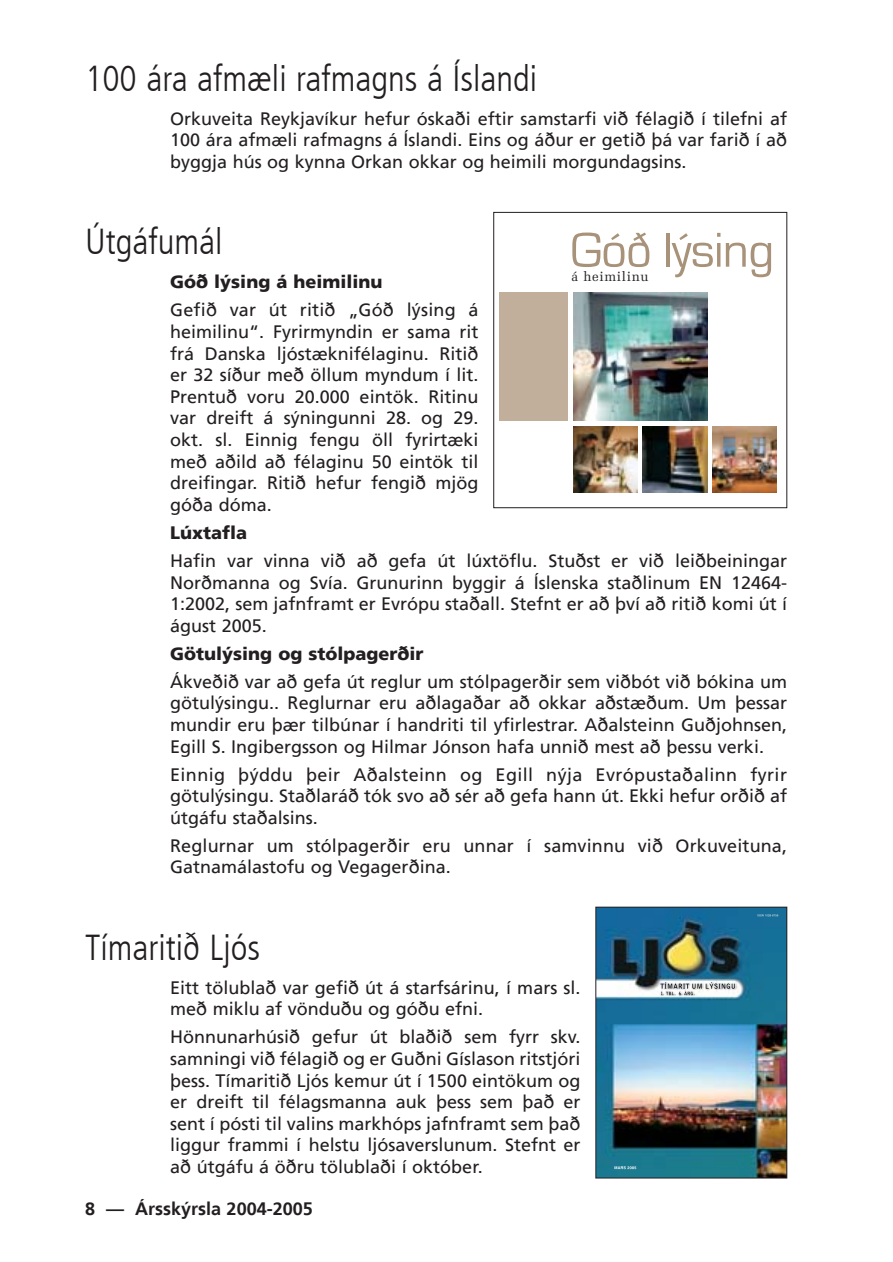
<style>
.page{position:relative;width:893px;height:1262px;background:#fff}
.page>*{position:absolute;margin:0;border:0;box-sizing:border-box;transform-origin:0 0}
.t1{font:50.7px "Eurostile";letter-spacing:-.015em;color:#a8927a}
.t2{font:36px "Frutiger LT47 Light Cn";color:#231f20}
.t3{font:18px/21.6px "Frutiger LT55 Roman";color:#231f20;text-align:justify}
.t4{font:700 18px "Frutiger LT55 Roman";color:#231f20}
.t5{font:700 18px "Frutiger LT65";color:#231f20}
.t6{font:13.5px "Zapf Elliptical 711 BT";letter-spacing:.05em;color:#231f20}
</style>
<div class="page">
<img style="left:712px;top:426px;width:64px;height:67px">
<img style="left:573px;top:426px;width:64px;height:67px">
<img style="left:573px;top:292px;width:134px;height:128px">
<img style="left:642px;top:426px;width:65px;height:67px">
<div style="left:499px;top:292px;width:69px;height:128px;background:#c1af9b"></div>
<div style="left:493px;top:212px;width:294px;height:296px;border:1px solid #231f20"></div>
<img style="left:597px;top:909px;width:188px;height:267px">
<svg style="left:757px;top:914px;width:14px;height:2px"></svg>
<img style="left:660px;top:982px;width:74px;height:6px">
<img style="left:660px;top:990px;width:34px;height:5px">
<img style="left:614px;top:1166px;width:22px;height:3px">
<svg style="left:787px;top:1034px;width:1px;height:16px"></svg>
<div style="left:595px;top:907px;width:192px;height:271px;border:1px solid #231f20"></div>
<h2 class="t2" style="left:85px;top:58px;width:453px">100 ára afmæli rafmagns á Íslandi</h2>
<p class="t3" style="left:170px;top:108px;width:618px">Orkuveita Reykjavíkur hefur óskaði eftir samstarfi við félagið í tilefni af 100 ára afmæli rafmagns á Íslandi. Eins og áður er getið þá var farið í að byggja hús og kynna Orkan okkar og heimili morgundagsins.</p>
<h2 class="t2" style="left:85px;top:222px;width:139px">Útgáfumál</h2>
<p class="t4" style="left:170px;top:271px;width:214px">Góð lýsing á heimilinu</p>
<p class="t3" style="left:170px;top:299px;width:310px">Gefið var út ritið „Góð lýsing á heimilinu“. Fyrirmyndin er sama rit frá Danska ljóstæknifélaginu. Ritið er 32 síður með öllum myndum í lit.<br>Prentuð voru 20.000 eintök. Ritinu var dreift á sýningunni 28. og 29. okt. sl. Einnig fengu öll fyrirtæki með aðild að félaginu 50 eintök til dreifingar. Ritið hefur fengið mjög góða dóma.</p>
<p class="t4" style="left:170px;top:522px;width:78px">Lúxtafla</p>
<p class="t3" style="left:170px;top:550px;width:618px">Hafin var vinna við að gefa út lúxtöflu. Stuðst er við leiðbeiningar Norðmanna og Svía. Grunurinn byggir á Íslenska staðlinum EN 12464- 1:2002, sem jafnframt er Evrópu staðall. Stefnt er að því að ritið komi út í águst 2005.</p>
<p class="t4" style="left:170px;top:642px;width:255px">Götulýsing og stólpagerðir</p>
<p class="t3" style="left:170px;top:670px;width:618px">Ákveðið var að gefa út reglur um stólpagerðir sem viðbót við bókina um götulýsingu.. Reglurnar eru aðlagaðar að okkar aðstæðum. Um þessar mundir eru þær tilbúnar í handriti til yfirlestrar. Aðalsteinn Guðjohnsen, Egill S. Ingibergsson og Hilmar Jónson hafa unnið mest að þessu verki.</p>
<p class="t3" style="left:170px;top:763px;width:618px">Einnig þýddu þeir Aðalsteinn og Egill nýja Evrópustaðalinn fyrir götulýsingu. Staðlaráð tók svo að sér að gefa hann út. Ekki hefur orðið af útgáfu staðalsins.</p>
<p class="t3" style="left:170px;top:834px;width:618px">Reglurnar um stólpagerðir eru unnar í samvinnu við Orkuveituna,<br>Gatnamálastofu og Vegagerðina.</p>
<h1 class="t1" style="left:570px;top:219px;width:205px">Góð lýsing</h1>
<p class="t6" style="left:571px;top:271px;width:78px">á heimilinu</p>
<h2 class="t2" style="left:85px;top:927px;width:176px">Tímaritið Ljós</h2>
<p class="t3" style="left:170px;top:976px;width:412px">Eitt tölublað var gefið út á starfsárinu, í mars sl. með miklu af vönduðu og góðu efni.</p>
<p class="t3" style="left:170px;top:1026px;width:412px">Hönnunarhúsið gefur út blaðið sem fyrr skv. samningi við félagið og er Guðni Gíslason ritstjóri þess. Tímaritið Ljós kemur út í 1500 eintökum og er dreift til félagsmanna auk þess sem það er sent í pósti til valins markhóps jafnframt sem það liggur frammi í helstu ljósaverslunum. Stefnt er að útgáfu á öðru tölublaði í október.</p>
<p class="t5" style="left:85px;top:1198px;width:229px">8 — Ársskýrsla 2004-2005</p>
</div>
